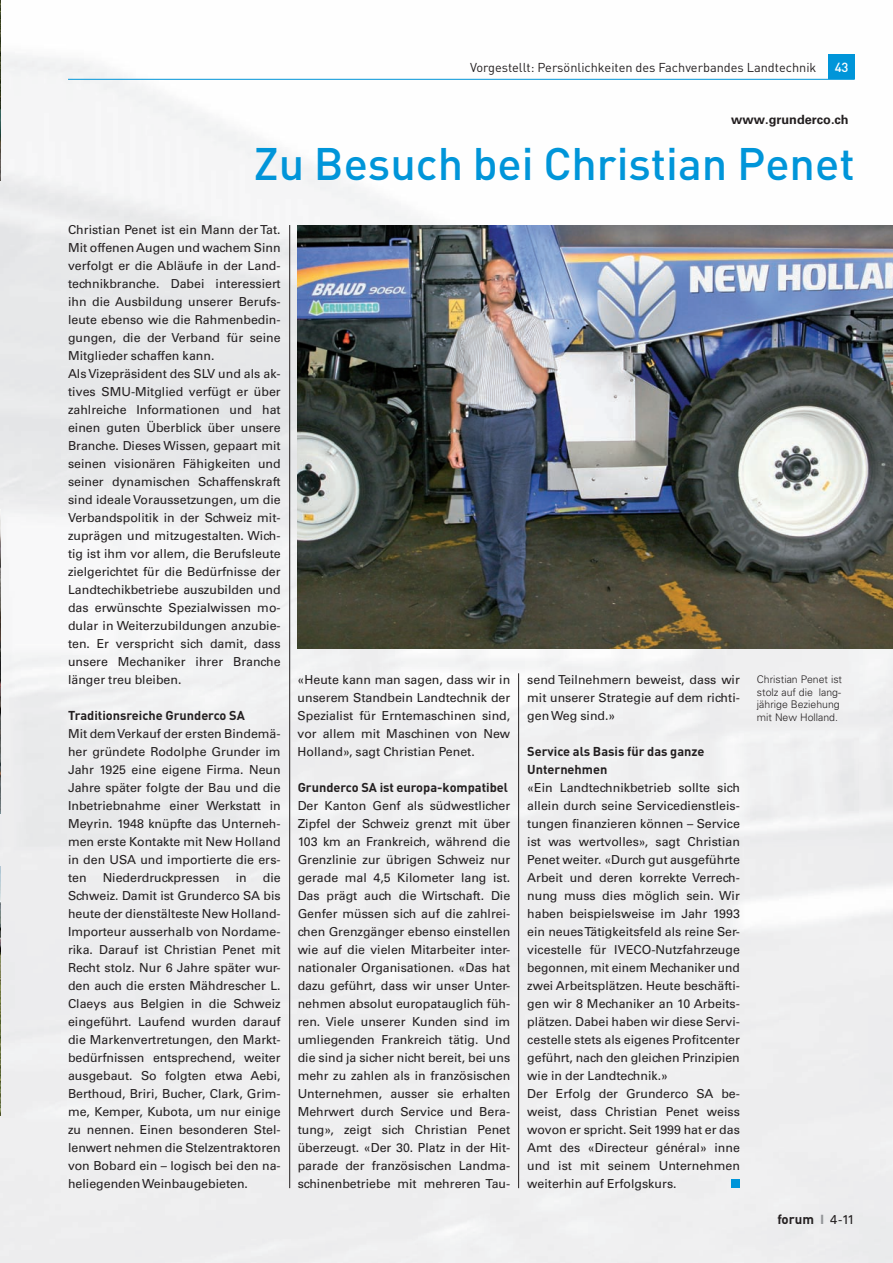
<style>
.page{position:relative;width:893px;height:1263px;background:#fff}
.page>*{position:absolute;margin:0;border:0;box-sizing:border-box;transform-origin:0 0}
.t1{font:500 45px "DIN";color:#0095d9}
.t2{font:700 13.35px "DIN";color:#231f20}
.t3{font:500 13.05px "DIN";color:#fff}
.t4{font:700 12.75px/18px "DIN";color:#231f20}
.t5{font:12.75px "DIN";color:#231f20}
.t6{font:700 12.75px "Univers";color:#231f20}
.t7{font:12.3px/18px "Univers";color:#231f20;text-align:justify}
.t8{font:300 10.5px/12.6px "Univers";color:#231f20}
.s1{font-family:"Univers";font-size:12.75px;color:#939598}
.s2{font-family:"Univers";font-weight:400;font-size:12.75px}
</style>
<div class="page">
<img style="left:0;top:54px;width:893px;height:1209px">
<div style="left:828px;top:54px;width:27px;height:25px;background:#0095d9"></div>
<hr style="left:68px;top:79px;width:787px;height:1px;background:#0095d9">
<hr style="left:289px;top:225px;width:1px;height:963px;background:#231f20">
<hr style="left:518px;top:673px;width:1px;height:515px;background:#231f20">
<img style="left:298px;top:225px;width:595px;height:423px">
<img style="left:0;top:509px;width:1px;height:304px">
<img style="left:0;top:866px;width:1px;height:249px">
<div style="left:731px;top:1179px;width:9px;height:9px;background:#0095d9"></div>
<img style="left:0;top:0;width:1px;height:180px">
<p class="t5" style="left:470px;top:59px;width:348px">Vorgestellt: Persönlichkeiten des Fachverbandes Landtechnik</p>
<p class="t3" style="left:835px;top:59px;width:15px">43</p>
<p class="t6" style="left:731px;top:112px;width:119px">www.grunderco.ch</p>
<h1 class="t1" style="left:254px;top:135px;width:602px">Zu Besuch bei Christian Penet</h1>
<p class="t7" style="left:68px;top:221px;width:214px;text-align:left">Christian Penet ist ein Mann der Tat.<br>Mit offenen Augen und wachem Sinn verfolgt er die Abläufe in der Land&shy;technikbranche. Dabei interessiert ihn die Ausbildung unserer Berufs&shy;leute ebenso wie die Rahmenbedin&shy;gungen, die der Verband für seine Mitglieder schaffen kann.<br>Als Vizepräsident des SLV und als ak&shy;tives SMU-Mitglied verfügt er über zahlreiche Informationen und hat einen guten Überblick über unsere Branche. Dieses Wissen, gepaart mit seinen visionären Fähigkeiten und seiner dynamischen Schaffenskraft sind ideale Voraussetzungen, um die Verbandspolitik in der Schweiz mit&shy;zuprägen und mitzugestalten. Wich&shy;tig ist ihm vor allem, die Berufsleute zielgerichtet für die Bedürfnisse der Landtechikbetriebe auszubilden und das erwünschte Spezialwissen mo&shy;dular in Weiterzubildungen anzubie&shy;ten. Er verspricht sich damit, dass unsere Mechaniker ihrer Branche länger treu bleiben.</p>
<p class="t4" style="left:68px;top:706px;width:178px">Traditionsreiche Grunderco SA</p>
<p class="t7" style="left:68px;top:725px;width:214px">Mit dem Verkauf der ersten Bindemä&shy;her gründete Rodolphe Grunder im Jahr 1925 eine eigene Firma. Neun Jahre später folgte der Bau und die Inbetriebnahme einer Werkstatt in Meyrin. 1948 knüpfte das Unterneh&shy;men erste Kontakte mit New Holland in den USA und importierte die ers&shy;ten</p>
<p class="t7" style="left:103px;top:869px;width:118px">Niederdruckpressen</p>
<p class="t7" style="left:236px;top:869px;width:13px">in</p>
<p class="t7" style="left:68px;top:869px;width:214px;text-indent:195px">die Schweiz. Damit ist Grunderco SA bis heute der dienstälteste New Holland-Importeur ausserhalb von Nordame&shy;rika. Darauf ist Christian Penet mit Recht stolz. Nur 6 Jahre später wur&shy;den auch die ersten Mähdrescher L.<br>Claeys aus Belgien in die Schweiz eingeführt. Laufend wurden darauf die Markenvertretungen, den Markt&shy;bedürfnissen entsprechend, weiter ausgebaut. So folgten etwa Aebi, Berthoud, Briri, Bucher, Clark, Grim&shy;me, Kemper, Kubota, um nur einige zu nennen. Einen besonderen Stel&shy;lenwert nehmen die Stelzentraktoren von Bobard ein – logisch bei den na&shy;heliegenden Weinbaugebieten.</p>
<p class="t7" style="left:298px;top:671px;width:214px">«Heute kann man sagen, dass wir in unserem Standbein Landtechnik der Spezialist für Erntemaschinen sind, vor allem mit Maschinen von New Holland», sagt Christian Penet.</p>
<p class="t4" style="left:298px;top:778px;width:212px">Grunderco SA ist europa-kompatibel</p>
<p class="t7" style="left:298px;top:797px;width:214px">Der Kanton Genf als südwestlicher Zipfel der Schweiz grenzt mit über 103 km an Frankreich, während die Grenzlinie zur übrigen Schweiz nur gerade mal 4,5 Kilometer lang ist.<br>Das prägt auch die Wirtschaft. Die Genfer müssen sich auf die zahlrei&shy;chen Grenzgänger ebenso einstellen wie auf die vielen Mitarbeiter inter&shy;nationaler Organisationen. «Das hat dazu geführt, dass wir unser Unter&shy;nehmen absolut europatauglich füh&shy;ren. Viele unserer Kunden sind im umliegenden Frankreich tätig. Und die sind ja sicher nicht bereit, bei uns mehr zu zahlen als in französischen Unternehmen, ausser sie erhalten Mehrwert durch Service und Bera&shy;tung», zeigt sich Christian Penet überzeugt. «Der 30. Platz in der Hit&shy;parade der französischen Landma&shy;schinenbetriebe mit mehreren Tau-</p>
<p class="t7" style="left:527px;top:671px;width:214px">send Teilnehmern beweist, dass wir mit unserer Strategie auf dem richti&shy;gen Weg sind.»</p>
<p class="t4" style="left:527px;top:742px;width:179px">Service als Basis für das ganze<br>Unternehmen</p>
<p class="t7" style="left:527px;top:779px;width:214px;text-align:left">«Ein Landtechnikbetrieb sollte sich allein durch seine Servicedienstleis&shy;tungen finanzieren können – Service ist was wertvolles», sagt Christian Penet weiter. «Durch gut ausgeführte Arbeit und deren korrekte Verrech&shy;nung muss dies möglich sein. Wir haben beispielsweise im Jahr 1993 ein neues Tätigkeitsfeld als reine Ser&shy;vicestelle für IVECO-Nutzfahrzeuge begonnen, mit einem Mechaniker und zwei Arbeitsplätzen. Heute beschäfti&shy;gen wir 8 Mechaniker an 10 Arbeits&shy;plätzen. Dabei haben wir diese Servi&shy;cestelle stets als eigenes Profitcenter geführt, nach den gleichen Prinzipien wie in der Landtechnik.»<br>Der Erfolg der Grunderco SA be&shy;weist, dass Christian Penet weiss wovon er spricht. Seit 1999 hat er das Amt des «Directeur général» inne und ist mit seinem Unternehmen weiterhin auf Erfolgskurs.</p>
<p class="t8" style="left:757px;top:673px;width:87px">Christian Penet ist stolz auf die lang&shy;jährige Beziehung mit New Holland.</p>
<p class="t2" style="left:777px;top:1210px;width:79px">forum <span class="s1">I</span> <span class="s2">4-11</span></p>
</div>
